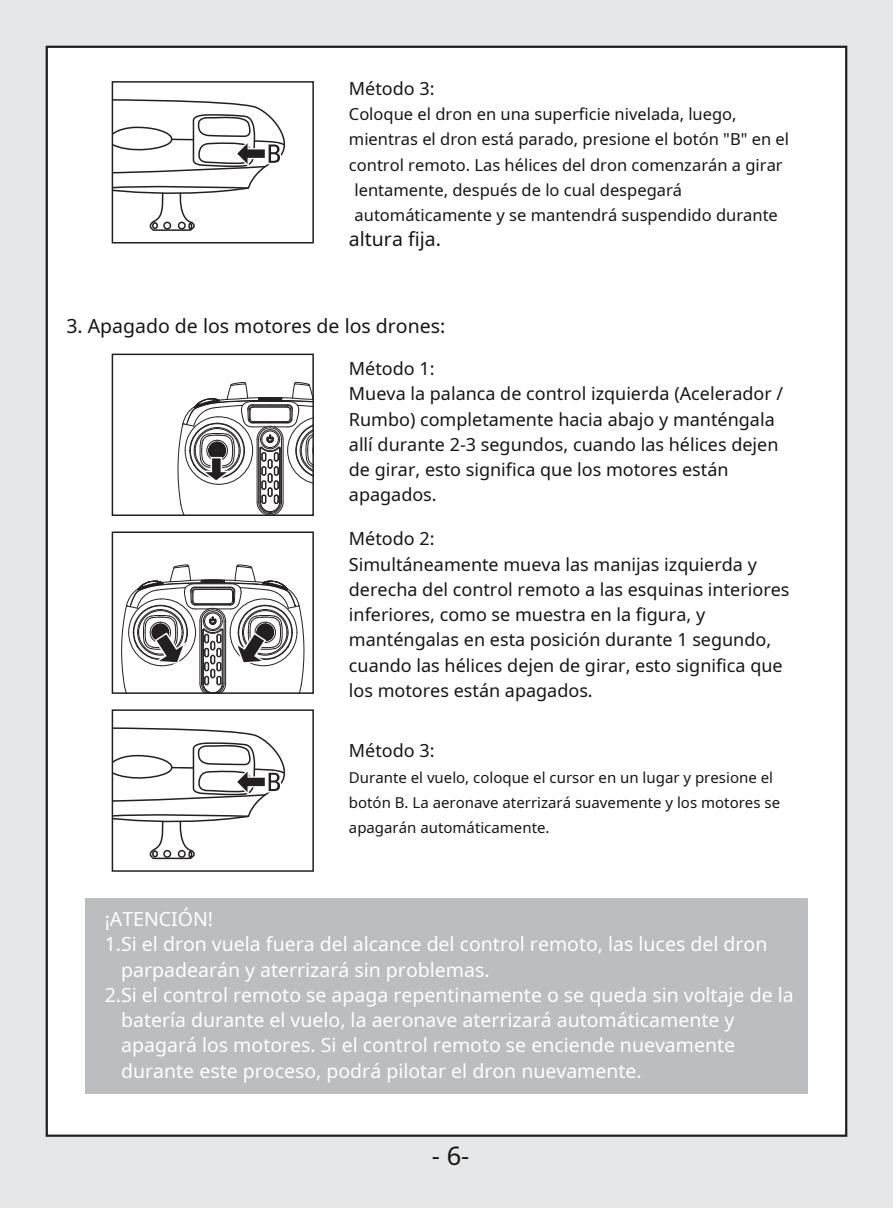
<style>
.page{position:relative;width:893px;height:1208px;background:#e6e7e9}
.page>*{position:absolute;margin:0;border:0;box-sizing:border-box;transform-origin:0 0}
.t1{font:25.5px "Noto Sans";color:#171615}
.t2{font:19.5px "Noto Sans";color:#fff}
.t3{font:19.5px "Noto Sans";color:#171615}
.t4{font:18px/25.2px "Noto Sans";color:#171615}
.t5{font:16.5px "Noto Sans";color:#171615}
.t6{font:15px/25.2px "Noto Sans";color:#171615}
</style>
<div class="page">
<div style="left:46px;top:46px;width:801px;height:1090px;background:#fff;border:2px solid #231f20"></div>
<svg style="left:115px;top:99px;width:171px;height:132px"></svg>
<div style="left:112px;top:81px;width:202px;height:162px;border:2px solid #231f20"></div>
<div style="left:112px;top:353px;width:202px;height:163px;border:2px solid #231f20"></div>
<svg style="left:176px;top:382px;width:138px;height:133px"></svg>
<div style="left:112px;top:531px;width:202px;height:163px;border:2px solid #231f20"></div>
<svg style="left:120px;top:564px;width:185px;height:129px"></svg>
<svg style="left:115px;top:727px;width:171px;height:133px"></svg>
<div style="left:112px;top:709px;width:202px;height:162px;border:2px solid #231f20"></div>
<div style="left:85px;top:898px;width:723px;height:196px;background:#bcbdc0"></div>
<p class="t4" style="left:349px;top:75px;width:87px">Método 3:</p>
<p class="t5" style="left:349px;top:102px;width:389px">Coloque el dron en una superficie nivelada, luego,</p>
<p class="t5" style="left:349px;top:128px;width:442px">mientras el dron está parado, presione el botón "B" en el</p>
<p class="t5" style="left:349px;top:153px;width:435px">control remoto. Las hélices del dron comenzarán a girar</p>
<p class="t5" style="left:355px;top:178px;width:329px">lentamente, después de lo cual despegará</p>
<p class="t5" style="left:355px;top:203px;width:425px">automáticamente y se mantendrá suspendido durante</p>
<p class="t3" style="left:349px;top:225px;width:94px">altura fija.</p>
<p class="t3" style="left:66px;top:312px;width:381px">3. Apagado de los motores de los drones:</p>
<p class="t4" style="left:349px;top:355px;width:436px">Método 1:<br>Mueva la palanca de control izquierda (Acelerador / Rumbo) completamente hacia abajo y manténgala allí durante 2-3 segundos, cuando las hélices dejen de girar, esto significa que los motores están apagados.</p>
<p class="t4" style="left:349px;top:526px;width:442px">Método 2:<br>Simultáneamente mueva las manijas izquierda y derecha del control remoto a las esquinas interiores inferiores, como se muestra en la figura, y manténgalas en esta posición durante 1 segundo, cuando las hélices dejen de girar, esto significa que los motores están apagados.</p>
<p class="t4" style="left:349px;top:738px;width:87px">Método 3:</p>
<p class="t6" style="left:349px;top:764px;width:433px">Durante el vuelo, coloque el cursor en un lugar y presione el botón B. La aeronave aterrizará suavemente y los motores se apagarán automáticamente.</p>
<p class="t2" style="left:105px;top:905px;width:110px">¡ATENCIÓN!</p>
<p class="t2" style="left:105px;top:930px;width:664px">1.Si el dron vuela fuera del alcance del control remoto, las luces del dron</p>
<p class="t2" style="left:121px;top:955px;width:370px">parpadearán y aterrizará sin problemas.</p>
<p class="t2" style="left:105px;top:981px;width:690px">2.Si el control remoto se apaga repentinamente o se queda sin voltaje de la</p>
<p class="t2" style="left:121px;top:1006px;width:615px">batería durante el vuelo, la aeronave aterrizará automáticamente y</p>
<p class="t2" style="left:121px;top:1031px;width:615px">apagará los motores. Si el control remoto se enciende nuevamente</p>
<p class="t2" style="left:121px;top:1056px;width:522px">durante este proceso, podrá pilotar el dron nuevamente.</p>
<h1 class="t1" style="left:432px;top:1138px;width:39px">- 6-</h1>
</div>
